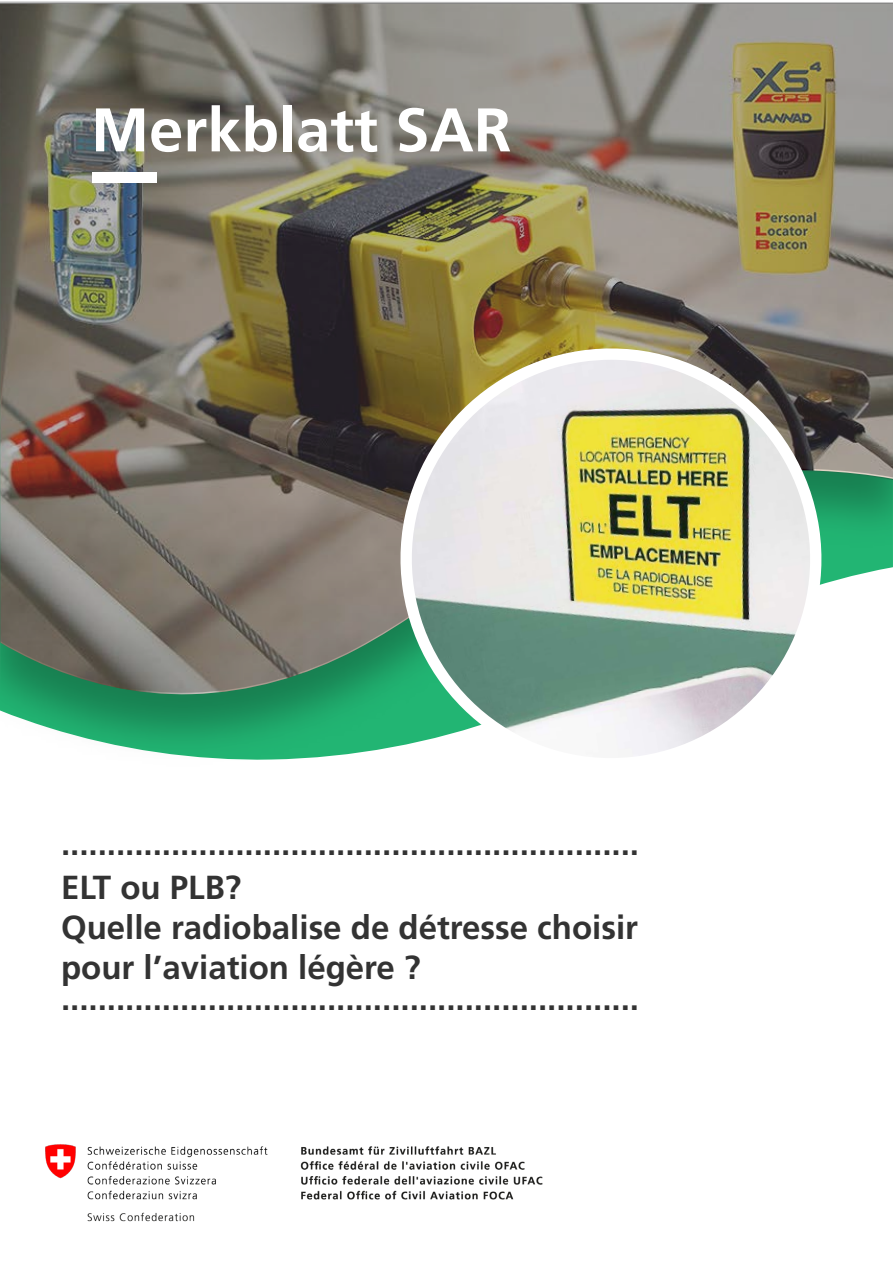
<style>
.page{position:relative;width:893px;height:1263px;background:#fff}
.page>*{position:absolute;margin:0;border:0;box-sizing:border-box;transform-origin:0 0}
.t1{font:700 61.5px "Frutiger LT Com";color:#fff}
.t2{font:700 33.3px/39.9px "Frutiger LT Com";color:#333}
.t3{font:700 33px "Arial";color:#333}
</style>
<div class="page">
<img style="left:0;top:1px;width:464px;height:759px">
<img style="left:45px;top:1144px;width:498px;height:78px">
<img style="left:0;top:2px;width:893px;height:691px">
<svg style="left:386px;top:334px;width:450px;height:426px"></svg>
<img style="left:398px;top:360px;width:426px;height:400px">
<div style="left:92px;top:172px;width:64px;height:10px;background:#fff"></div>
<h1 class="t1" style="left:91px;top:94px;width:422px">Merkblatt SAR</h1>
<p class="t3" style="left:61px;top:820px;width:579px">...............................................................</p>
<p class="t2" style="left:61px;top:867px;width:579px">ELT ou PLB?<br>Quelle radiobalise de détresse choisir pour l’aviation légère ?</p>
<p class="t3" style="left:61px;top:975px;width:579px">...............................................................</p>
</div>
